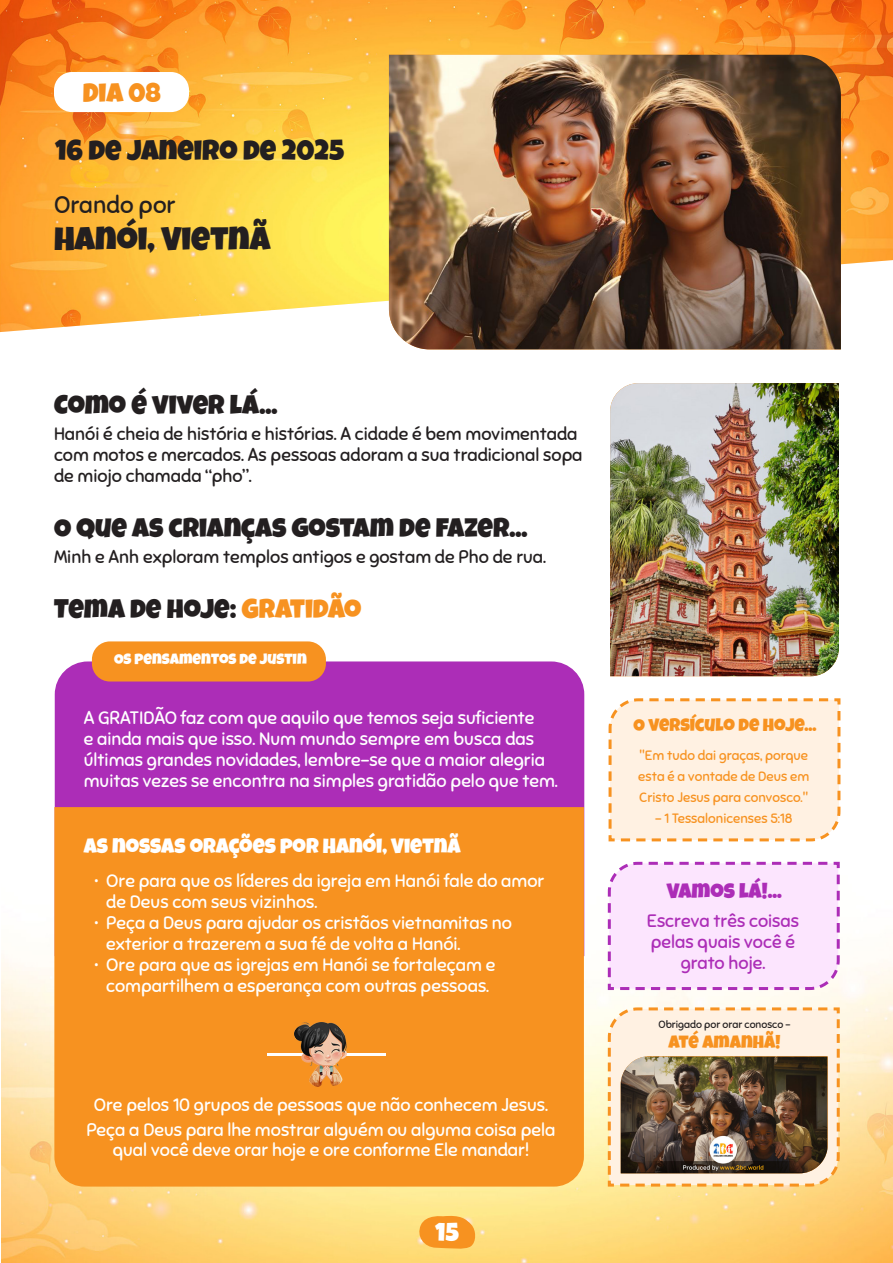
<style>
.page{position:relative;width:893px;height:1263px;background:#fff}
.page>*{position:absolute;margin:0;border:0;box-sizing:border-box;transform-origin:0 0}
.City_Name{font:33px "Luckiest Guy";color:#231f20}
.Date{font:28.5px "Luckiest Guy";color:#231f20}
.Header_3{font:27px "Luckiest Guy";color:#231f20}
.Header_3-2{font:27px "Luckiest Guy";color:#f79220}
.t1{font:25.5px "Luckiest Guy";color:#fff}
.Praying_for{font:24px "Sniglet";color:#231f20}
.Justin_s_thoughts{font:21px "Luckiest Guy";color:#fff}
.Today_s_Verse{font:21px "Luckiest Guy";color:#ac2db7}
.t2{font:18px/21px "Sniglet";color:#fff}
.t3{font:18px/21px "Sniglet";color:#231f20}
.Bible_Verse_2{font:18px/21px "Sniglet";color:#ac2db7;text-align:center}
.Today_s_Verse-2{font:18px "Luckiest Guy";color:#f79220}
.Justin_s_thoughts-2{font:15px "Luckiest Guy";color:#fff}
.Bible_Verse_2-2{font:13.5px/21px "Sniglet";color:#f79220;text-align:justify}
.Bible_Verse_2-3{font:10.5px "Sniglet";color:#231f20}
.s1{color:#f79220}
</style>
<div class="page">
<img style="left:2px;top:739px;width:891px;height:524px">
<svg style="left:416px;top:1214px;width:60px;height:36px;background:#f8a83d"></svg>
<img style="left:0;top:0;width:893px;height:332px">
<div style="left:55px;top:661px;width:529px;height:146px;background:#ac2db7"></div>
<img style="left:389px;top:55px;width:452px;height:294px">
<div style="left:54px;top:72px;width:135px;height:40px;background:#fff;border-radius:18px"></div>
<div style="left:92px;top:641px;width:234px;height:40px;background:#f79220;border-radius:18px"></div>
<div style="left:54px;top:807px;width:530px;height:379px;background:#f79220"></div>
<hr style="left:267px;top:1053px;width:118px;height:3px;background:#fff">
<img style="left:294px;top:1023px;width:53px;height:63px">
<img style="left:610px;top:383px;width:229px;height:293px">
<svg style="left:607px;top:698px;width:235px;height:145px;background:#feeedb"></svg>
<svg style="left:606px;top:860px;width:235px;height:131px;background:#f8dffa"></svg>
<svg style="left:606px;top:1006px;width:235px;height:182px;background:#fce7cc"></svg>
<img style="left:621px;top:1056px;width:206px;height:117px">
<p class="Header_3-2" style="left:83px;top:75px;width:80px">DIA 08</p>
<p class="Date" style="left:56px;top:132px;width:290px">16 DE JANEIRO DE 2025</p>
<p class="Praying_for" style="left:54px;top:191px;width:123px">Orando por</p>
<p class="City_Name" style="left:54px;top:217px;width:218px">HANÓI, VIETNÃ</p>
<p class="Header_3" style="left:54px;top:387px;width:225px">COMO É VIVER LÁ...</p>
<p class="t3" style="left:54px;top:423px;width:530px">Hanói é cheia de história e histórias. A cidade é bem movimentada com motos e mercados. As pessoas adoram a sua tradicional sopa de miojo chamada “pho”.</p>
<p class="Header_3" style="left:54px;top:510px;width:475px">O QUE AS CRIANÇAS GOSTAM DE FAZER...</p>
<p class="t3" style="left:54px;top:546px;width:494px">Minh e Anh exploram templos antigos e gostam de Pho de rua.</p>
<p class="Header_3" style="left:54px;top:591px;width:309px">TEMA DE HOJE: <span class="s1">GRATIDÃO</span></p>
<p class="Justin_s_thoughts-2" style="left:114px;top:648px;width:194px">OS PENSAMENTOS DE JUSTIN</p>
<p class="t2" style="left:84px;top:707px;width:476px">A GRATIDÃO faz com que aquilo que temos seja suficiente<br>e ainda mais que isso. Num mundo sempre em busca das últimas grandes novidades, lembre-se que a maior alegria muitas vezes se encontra na simples gratidão pelo que tem.</p>
<p class="Justin_s_thoughts" style="left:84px;top:832px;width:378px">AS NOSSAS ORAÇÕES POR HANÓI, VIETNÃ</p>
<p class="t2" style="left:106px;top:870px;width:440px;text-indent:-12px">• Ore para que os líderes da igreja em Hanói fale do amor de Deus com seus vizinhos.</p>
<p class="t2" style="left:106px;top:912px;width:407px;text-indent:-12px">• Peça a Deus para ajudar os cristãos vietnamitas no exterior a trazerem a sua fé de volta a Hanói.</p>
<p class="t2" style="left:94px;top:954px;width:403px;text-align:center">• Ore para que as igrejas em Hanói se fortaleçam e compartilhem a esperança com outras pessoas.</p>
<p class="t2" style="left:86px;top:1091px;width:471px;line-height:25.5px;text-align:center">Ore pelos 10 grupos de pessoas que não conhecem Jesus.<br>Peça a Deus para lhe mostrar alguém ou alguma coisa pela</p>
<p class="t2" style="left:113px;top:1139px;width:418px">qual você deve orar hoje e ore conforme Ele mandar!</p>
<h3 class="t1" style="left:435px;top:1215px;width:25px">15</h3>
<p class="Today_s_Verse-2" style="left:633px;top:713px;width:185px">O VERSÍCULO DE HOJE...</p>
<p class="Bible_Verse_2-2" style="left:638px;top:744px;width:173px">"Em tudo dai graças, porque esta é a vontade de Deus em Cristo Jesus para convosco."</p>
<p class="Bible_Verse_2-2" style="left:655px;top:807px;width:139px">- 1 Tessalonicenses 5:18</p>
<p class="Today_s_Verse" style="left:667px;top:877px;width:117px">VAMOS LÁ!...</p>
<p class="Bible_Verse_2" style="left:647px;top:911px;width:154px">Escreva três coisas pelas quais você é grato hoje.</p>
<p class="Bible_Verse_2-3" style="left:658px;top:1018px;width:134px">Obrigado por orar conosco -</p>
<p class="Today_s_Verse-2" style="left:669px;top:1030px;width:113px">ATÉ AMANHÃ!</p>
</div>
